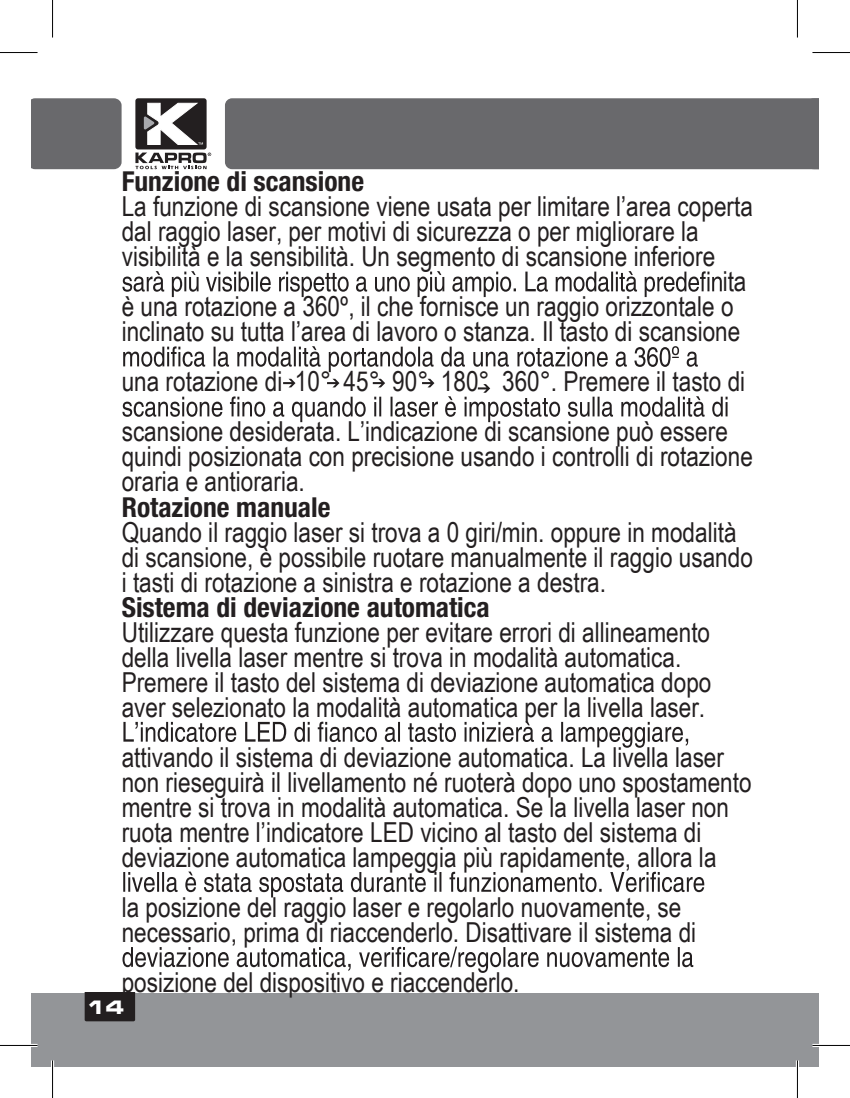
<style>
.page{position:relative;width:850px;height:1098px;background:#fff}
.page>*{position:absolute;margin:0;border:0;box-sizing:border-box;transform-origin:0 0}
.t1{font:27.5px/25px "Arial Narrow";color:#231f20}
.t2{font:700 condensed 27.5px "Helvetica Neue";color:#231f20}
.t3{font:20px "Microgramma D Bold Exte";color:#fff}
</style>
<div class="page">
<div style="left:31px;top:992px;width:787px;height:74px;background:#939598"></div>
<svg style="left:85px;top:992px;width:50px;height:29px"></svg>
<div style="left:135px;top:98px;width:71px;height:51px;background:#231f20;border-radius:3px"></div>
<svg style="left:135px;top:152px;width:76px;height:17px"></svg>
<svg style="left:144px;top:103px;width:59px;height:42px"></svg>
<div style="left:31px;top:98px;width:90px;height:71px;background:#69696c"></div>
<div style="left:225px;top:98px;width:579px;height:71px;background:#69696c"></div>
<svg style="left:804px;top:98px;width:14px;height:71px"></svg>
<svg style="left:122px;top:271px;width:599px;height:26px"></svg>
<svg style="left:123px;top:346px;width:574px;height:26px"></svg>
<svg style="left:123px;top:721px;width:564px;height:26px"></svg>
<svg style="left:123px;top:871px;width:581px;height:26px"></svg>
<svg style="left:122px;top:946px;width:571px;height:26px"></svg>
<svg style="left:122px;top:378px;width:605px;height:44px"></svg>
<hr style="left:0;top:1043px;width:37px;height:3px;background:#fff">
<hr style="left:812px;top:1043px;width:37px;height:3px;background:#fff">
<hr style="left:51px;top:1060px;width:3px;height:37px;background:#fff">
<hr style="left:795px;top:1060px;width:3px;height:37px;background:#fff">
<hr style="left:0;top:52px;width:37px;height:1px;background:#000">
<hr style="left:812px;top:52px;width:37px;height:1px;background:#000">
<hr style="left:0;top:1044px;width:37px;height:1px;background:#000">
<hr style="left:812px;top:1044px;width:37px;height:1px;background:#000">
<hr style="left:52px;top:0;width:1px;height:37px;background:#000">
<hr style="left:52px;top:1060px;width:1px;height:37px;background:#000">
<hr style="left:796px;top:0;width:1px;height:37px;background:#000">
<hr style="left:796px;top:1060px;width:1px;height:37px;background:#000">
<p class="t2" style="left:122px;top:165px;width:244px">Funzione di scansione</p>
<p class="t1" style="left:122px;top:193px;width:632px">La funzione di scansione viene usata per limitare l’area coperta</p>
<p class="t1" style="left:122px;top:218px;width:578px">dal raggio laser, per motivi di sicurezza o per migliorare la</p>
<p class="t1" style="left:122px;top:243px;width:594px">visibilità e la sensibilità. Un segmento di scansione inferiore</p>
<p class="t1" style="left:722px;top:268px;width:25px">ita</p>
<p class="t1" style="left:122px;top:293px;width:613px">è una rotazione a 360º, il che fornisce un raggio orizzontale o</p>
<p class="t1" style="left:122px;top:318px;width:620px">inclinato su tutta l’area di lavoro o stanza. Il tasto di scansione</p>
<p class="t1" style="left:122px;top:355px;width:624px;line-height:50px">una rotazione di 10° 45° 90° 180° 360°. Premere il tasto di scansione desiderata. L’indicazione di scansione può essere</p>
<p class="t1" style="left:122px;top:443px;width:632px">quindi posizionata con precisione usando i controlli di rotazione oraria e antioraria.</p>
<p class="t2" style="left:122px;top:490px;width:210px">Rotazione manuale</p>
<p class="t1" style="left:122px;top:518px;width:632px">Quando il raggio laser si trova a 0 giri/min. oppure in modalità di scansione, è possibile ruotare manualmente il raggio usando i tasti di rotazione a sinistra e rotazione a destra.</p>
<p class="t2" style="left:122px;top:590px;width:369px">Sistema di deviazione automatica</p>
<p class="t1" style="left:122px;top:618px;width:591px">Utilizzare questa funzione per evitare errori di allineamento della livella laser mentre si trova in modalità automatica.<br>Premere il tasto del sistema di deviazione automatica dopo aver selezionato la modalità automatica per la livella laser.</p>
<p class="t1" style="left:122px;top:743px;width:631px">attivando il sistema di deviazione automatica. La livella laser non rieseguirà il livellamento né ruoterà dopo uno spostamento mentre si trova in modalità automatica. Se la livella laser non ruota mentre l’indicatore LED vicino al tasto del sistema di deviazione automatica lampeggia più rapidamente, allora la</p>
<p class="t1" style="left:122px;top:893px;width:576px">la posizione del raggio laser e regolarlo nuovamente, se necessario, prima di riaccenderlo. Disattivare il sistema di</p>
<p class="t1" style="left:122px;top:968px;width:399px">posizione del dispositivo e riaccenderlo.</p>
<p class="t3" style="left:87px;top:993px;width:38px">14</p>
</div>
